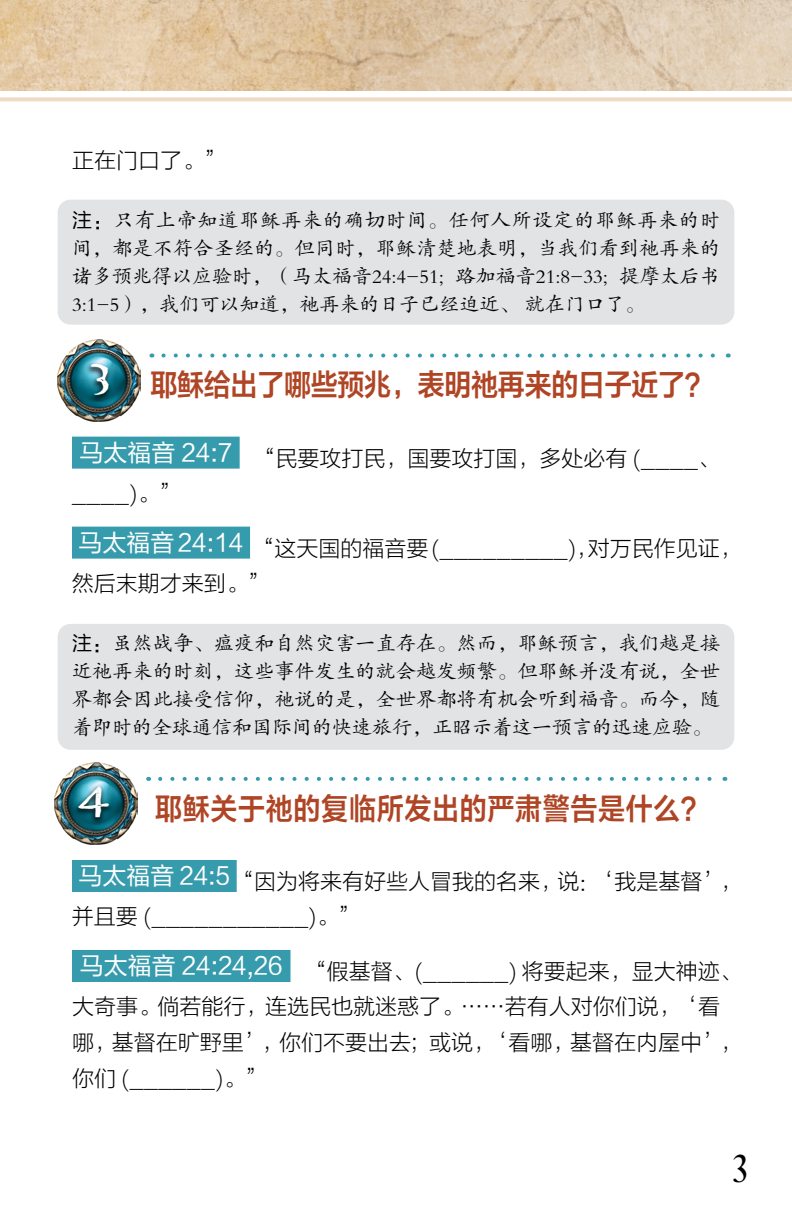
<style>
.page{position:relative;width:792px;height:1224px;background:#fff}
.page>*{position:absolute;margin:0;border:0;box-sizing:border-box;transform-origin:0 0}
.t1{font:700 50px "Carta Marina";color:#fff}
.t2{font:40px "Desire Pro";color:#000}
.t3{font:30px "FZLTZCHK GBK1 0";letter-spacing:-.01em;color:#af4524;scale:.9 1}
.t4{font:30px "FZLTZCHK GBK1 0";letter-spacing:.025em;color:#af4524;scale:.9 1}
.t5{font:22px/35px "FZLTKHK GBK1 0";color:#000}
.t6{font:20px/28px "FZKTK GBK1 0";color:#000;text-align:justify}
.s1{font-family:"FZLTHK GBK1 0"}
</style>
<div class="page">
<img style="left:0;top:0;width:792px;height:91px">
<svg style="left:0;top:97px;width:792px;height:4px;background:#eedec8"></svg>
<div style="left:72px;top:437px;width:168px;height:32px;background:#369bac"></div>
<div style="left:72px;top:527px;width:178px;height:32px;background:#369bac"></div>
<div style="left:72px;top:860px;width:165px;height:32px;background:#369bac"></div>
<div style="left:72px;top:950px;width:219px;height:32px;background:#369bac"></div>
<img style="left:57px;top:339px;width:84px;height:82px">
<div style="left:85px;top:361px;width:28px;height:41px;background:#000;opacity:.75"></div>
<img style="left:54px;top:762px;width:83px;height:83px">
<div style="left:72px;top:784px;width:42px;height:41px;background:#000;opacity:.75"></div>
<div style="left:58px;top:200px;width:676px;height:125px;background:#e2e3e4;border-radius:13px"></div>
<svg style="left:163px;top:354px;width:552px;height:4px"></svg>
<div style="left:58px;top:624px;width:676px;height:126px;background:#e2e3e4;border-radius:13px"></div>
<svg style="left:160px;top:777px;width:552px;height:4px"></svg>
<p class="t5" style="left:72px;top:143px;width:155px">正在门口了。”</p>
<p class="t6" style="left:72px;top:206px;width:650px"><span class="s1">注：</span>只有上帝知道耶稣再来的确切时间。任何人所设定的耶稣再来的时间，都是不符合圣经的。但同时，耶稣清楚地表明，当我们看到祂再来的诸多预兆得以应验时，（马太福音24:4-51; 路加福音21:8-33; 提摩太后书3:1-5），我们可以知道，祂再来的日子已经迫近、 就在门口了。</p>
<h3 class="t3" style="left:91px;top:368px;width:692px"><sup>3</sup> 耶稣给出了哪些预兆，表明祂再来的日子近了？</h3>
<p class="t5" style="left:72px;top:441px;width:649px;text-indent:8px"><sup>马太福音</sup> <sup>24:7</sup> “民要攻打民，国要攻打国，多处必有 (____、____)。”</p>
<p class="t5" style="left:72px;top:531px;width:672px;text-indent:7px"><sup>马太福音</sup> <sup>24:14</sup> “这天国的福音要(_________)，对万民作见证，然后末期才来到。”</p>
<p class="t6" style="left:72px;top:630px;width:650px"><span class="s1">注：</span>虽然战争、瘟疫和自然灾害一直存在。然而，耶稣预言，我们越是接近祂再来的时刻，这些事件发生的就会越发频繁。但耶稣并没有说，全世界都会因此接受信仰，祂说的是，全世界都将有机会听到福音。而今，随着即时的全球通信和国际间的快速旅行，正昭示着这一预言的迅速应验。</p>
<h1 class="t1" style="left:78px;top:772px;width:32px">4</h1>
<h3 class="t4" style="left:155px;top:792px;width:616px">耶稣关于祂的复临所发出的严肃警告是什么？</h3>
<p class="t5" style="left:72px;top:865px;width:672px;text-indent:7px"><sup>马太福音</sup> <sup>24:5</sup> “因为将来有好些人冒我的名来，说：‘我是基督’，并且要 (___________)。”</p>
<p class="t5" style="left:72px;top:954px;width:672px;line-height:35.6px;text-indent:8px"><sup>马太福音</sup> <sup>24:24,26</sup> “假基督、(______) 将要起来，显大神迹、大奇事。倘若能行，连选民也就迷惑了。……若有人对你们说，‘看哪，基督在旷野里’，你们不要出去；或说，‘看哪，基督在内屋中’，你们 (______)。”</p>
<h2 class="t2" style="left:733px;top:1145px;width:15px">3</h2>
</div>
